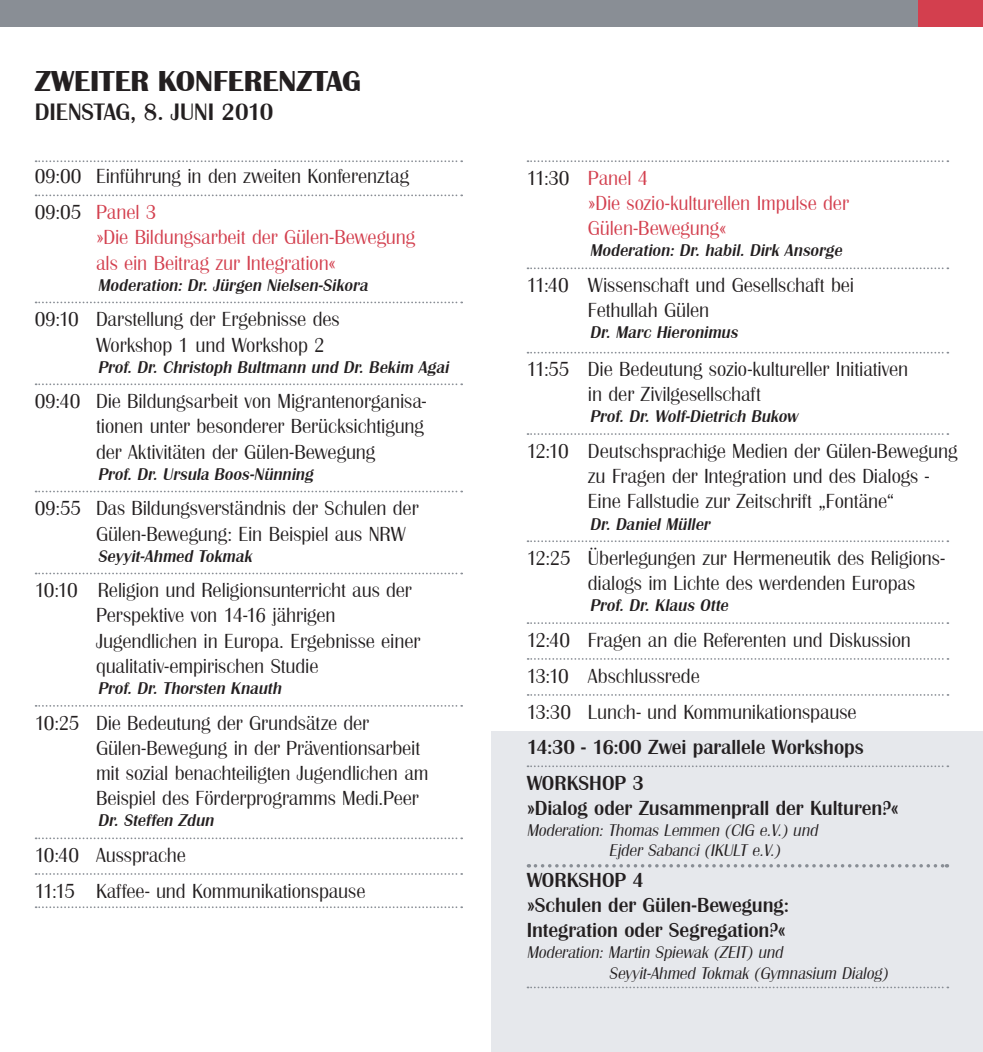
<style>
.page{position:relative;width:983px;height:1052px;background:#fff}
.page>*{position:absolute;margin:0;border:0;box-sizing:border-box;transform-origin:0 0}
.t1{font:700 29.75px "Britannic T";color:#231f20}
.t2{font:500 24.5px "Britannic T";color:#231f20}
.t3{font:21px/25.2px "Britannic T Ligh";letter-spacing:-.005em;color:#231f20}
.t4{font:500 21px/25.2px "Britannic T";color:#231f20}
.t5{font:21px/25.2px "Britannic T Ligh";letter-spacing:-.005em;color:#d33f4e}
.t6{font:italic 500 17.5px "Britannic T";color:#231f20}
.t7{font:italic 17.5px/19.9px "Britannic T Ligh";color:#231f20}
.s1{color:#d33f4e}
.s2{color:#231f20}
</style>
<div class="page">
<div style="left:0;top:0;width:491px;height:26px;background:#898e95"></div>
<div style="left:491px;top:0;width:427px;height:26px;background:#898e95"></div>
<div style="left:918px;top:0;width:64px;height:26px;background:#d33f4e"></div>
<div style="left:491px;top:731px;width:491px;height:321px;background:#e6e8ec"></div>
<svg style="left:36px;top:194px;width:426px;height:2px"></svg>
<svg style="left:36px;top:160px;width:426px;height:2px"></svg>
<svg style="left:36px;top:301px;width:426px;height:2px"></svg>
<svg style="left:36px;top:383px;width:426px;height:2px"></svg>
<svg style="left:36px;top:490px;width:426px;height:2px"></svg>
<svg style="left:36px;top:572px;width:426px;height:2px"></svg>
<svg style="left:36px;top:705px;width:426px;height:2px"></svg>
<svg style="left:36px;top:837px;width:426px;height:2px"></svg>
<svg style="left:36px;top:873px;width:426px;height:2px"></svg>
<svg style="left:36px;top:906px;width:426px;height:2px"></svg>
<svg style="left:527px;top:267px;width:421px;height:2px"></svg>
<svg style="left:527px;top:160px;width:421px;height:2px"></svg>
<svg style="left:527px;top:352px;width:421px;height:1px"></svg>
<svg style="left:527px;top:433px;width:421px;height:2px"></svg>
<svg style="left:527px;top:540px;width:421px;height:2px"></svg>
<svg style="left:527px;top:622px;width:421px;height:2px"></svg>
<svg style="left:527px;top:658px;width:421px;height:2px"></svg>
<svg style="left:527px;top:694px;width:421px;height:2px"></svg>
<svg style="left:535px;top:864px;width:412px;height:3px"></svg>
<svg style="left:527px;top:986px;width:421px;height:2px"></svg>
<svg style="left:527px;top:765px;width:421px;height:2px"></svg>
<h1 class="t1" style="left:35px;top:64px;width:211px">ZWEITER KONFEREN</h1>
<h1 class="t1" style="left:296px;top:64px;width:66px">ZTAG</h1>
<p class="t2" style="left:35px;top:99px;width:27px">Dienstag</p>
<p class="t2" style="left:130px;top:99px;width:62px">, 8. Juni</p>
<p class="t2" style="left:221px;top:99px;width:53px">2010</p>
<p class="t3" style="left:35px;top:159px;width:376px;line-height:35.7px">09:00 Einführung in den zweiten Konferenztag<br>09:05 <span class="s1">Panel 3</span></p>
<p class="t5" style="left:96px;top:225px;width:321px">»Die Bildungsarbeit der Gülen-Bewegung als ein Beitrag zur Integration«</p>
<p class="t6" style="left:98px;top:275px;width:274px">Moderation: Dr. Jürgen Nielsen-Sikora</p>
<p class="t3" style="left:96px;top:307px;width:245px;text-indent:-61px">09:10 Darstellung der Ergebnisse des<br>Workshop 1 und Workshop 2</p>
<p class="t6" style="left:98px;top:357px;width:356px">Prof. Dr. Christoph Bultmann und Dr. Bekim Agai</p>
<p class="t3" style="left:96px;top:389px;width:332px;text-align:justify;text-indent:-61px">09:40 Die Bildungsarbeit von Migrantenorganisa&shy;tionen unter besonderer Berücksichtigung der Aktivitäten der Gülen-Bewegung</p>
<p class="t6" style="left:98px;top:464px;width:220px">Prof. Dr. Ursula Boos-Nünning</p>
<p class="t3" style="left:96px;top:496px;width:324px;text-indent:-61px">09:55 Das Bildungsverständnis der Schulen der<br>Gülen-Bewegung: Ein Beispiel aus NRW</p>
<p class="t6" style="left:98px;top:546px;width:159px">Seyyit-Ahmed Tokmak</p>
<p class="t3" style="left:96px;top:578px;width:326px;text-indent:-61px">10:10 Religion und Religionsunterricht aus der Perspektive von 14-16 jährigen Jugendlichen in Europa. Ergebnisse einer qualitativ-empirischen Studie</p>
<p class="t6" style="left:98px;top:678px;width:188px">Prof. Dr. Thorsten Knauth</p>
<p class="t3" style="left:96px;top:710px;width:334px;text-indent:-61px">10:25 Die Bedeutung der Grundsätze der Gülen-Bewegung in der Präventionsarbeit mit sozial benachteiligten Jugendlichen am Beispiel des Förderprogramms Medi.Peer</p>
<p class="t6" style="left:98px;top:811px;width:121px">Dr. Steffen Zdun</p>
<p class="t3" style="left:35px;top:837px;width:332px;line-height:35.7px">10:40 Aussprache<br>11:15 Kaffee- und Kommunikationspause</p>
<p class="t5" style="left:587px;top:166px;width:262px;text-indent:-61px"><span class="s2">11:30</span> Panel 4<br>»Die sozio-kulturellen Impulse der<br>Gülen-Bewegung«</p>
<p class="t6" style="left:589px;top:241px;width:257px">Moderation: Dr. habil. Dirk Ansorge</p>
<p class="t3" style="left:587px;top:273px;width:268px;text-indent:-61px">11:40 Wissenschaft und Gesellschaft bei<br>Fethullah Gülen</p>
<p class="t6" style="left:589px;top:323px;width:153px">Dr. Marc Hieronimus</p>
<p class="t3" style="left:587px;top:357px;width:322px;text-indent:-61px">11:55 Die Bedeutung sozio-kultureller Initiativen in der Zivilgesellschaft</p>
<p class="t6" style="left:589px;top:407px;width:213px">Prof. Dr. Wolf-Dietrich Bukow</p>
<p class="t3" style="left:587px;top:439px;width:371px;text-indent:-61px">12:10 Deutschsprachige Medien der Gülen-Bewegung zu Fragen der Integration und des Dialogs -<br>Eine Fallstudie zur Zeitschrift „Fontäne“</p>
<p class="t6" style="left:589px;top:514px;width:125px">Dr. Daniel Müller</p>
<p class="t3" style="left:587px;top:546px;width:358px;text-indent:-61px">12:25 Überlegungen zur Hermeneutik des Religions&shy;dialogs im Lichte des werdenden Europas</p>
<p class="t6" style="left:589px;top:596px;width:143px">Prof. Dr. Klaus Otte</p>
<p class="t3" style="left:526px;top:623px;width:386px;line-height:35.7px">12:40 Fragen an die Referenten und Diskussion<br>13:10 Abschlussrede<br>13:30 Lunch- und Kommunikationspause</p>
<p class="t4" style="left:526px;top:730px;width:338px;line-height:35.7px">14:30 - 16:00 Zwei parallele Workshops<br>WORKSHOP 3</p>
<p class="t4" style="left:526px;top:796px;width:374px">»Dialog oder Zusammenprall der Kulturen?«</p>
<p class="t7" style="left:608px;top:821px;width:213px;text-indent:-82px">Moderation: Thomas Lemmen (CIG e.V.) und<br>Ejder Sabanci (IKULT e.V.)</p>
<p class="t4" style="left:526px;top:867px;width:264px">WORKSHOP 4<br>»Schulen der Gülen-Bewegung:<br>Integration oder Segregation?«</p>
<p class="t7" style="left:608px;top:942px;width:283px;line-height:21px;text-indent:-82px">Moderation: Martin Spiewak (ZEIT) und<br>Seyyit-Ahmed Tokmak (Gymnasium Dialog)</p>
</div>
